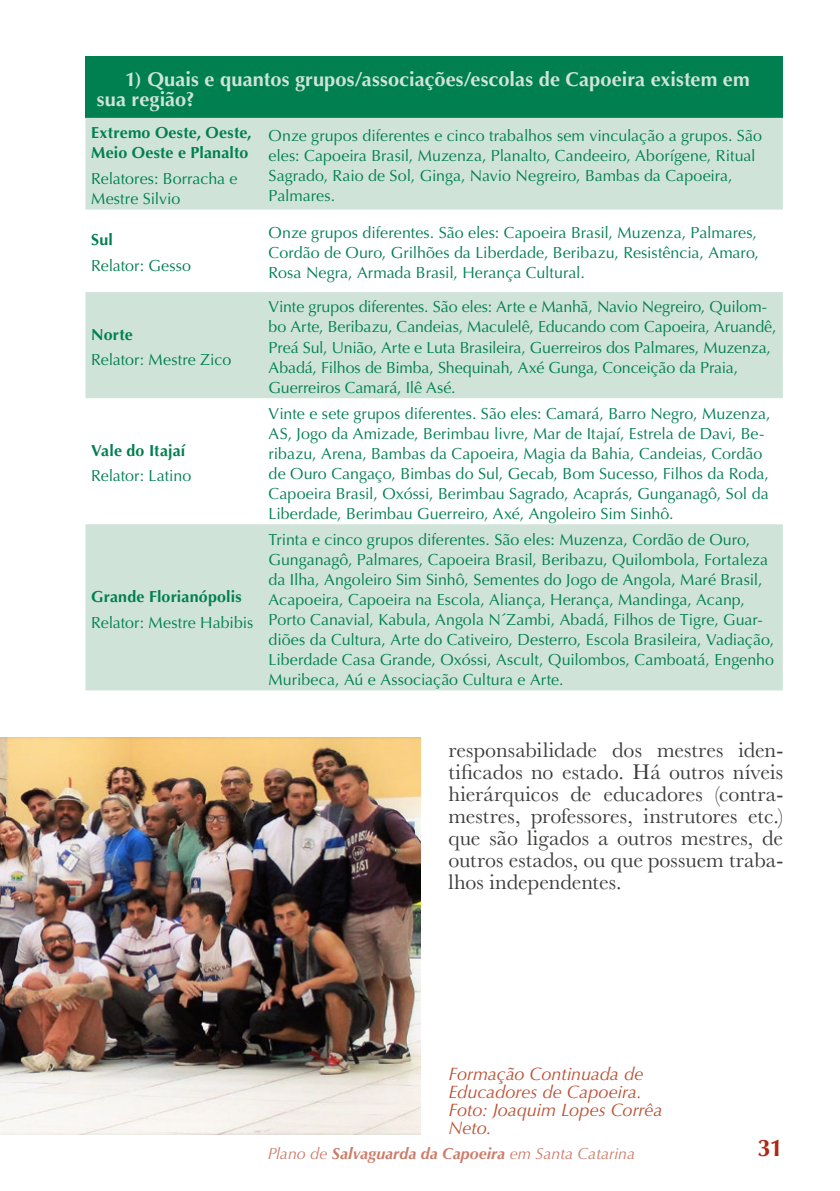
<style>
.page{position:relative;width:840px;height:1191px;background:#fff}
.page>*{position:absolute;margin:0;border:0;box-sizing:border-box;transform-origin:0 0}
.t1{font:700 24px "Optima";color:#ab2814}
.t2{font:22px/22px "Baskerville";color:#3c3c3b;text-align:justify}
.t3{font:700 20px/20px "Optima";letter-spacing:.005em;color:#cfe3d9}
.t4{font:italic 18px/18px "Optima";letter-spacing:-.005em;color:#bc5035}
.t5{font:16px/20px "Optima";color:#007f51}
.t6{font:700 16px/20px "Optima";letter-spacing:.01em;color:#007f51}
.t7{font:italic 16px "Optima";color:#bc5035}
.s1{font-weight:700}
</style>
<div class="page">
<div style="left:85px;top:57px;width:697px;height:61px;background:#007f51"></div>
<svg style="left:85px;top:118px;width:697px;height:572px;fill:#cfe3d9"></svg>
<img style="left:0;top:737px;width:420px;height:397px">
<p class="t3" style="left:97px;top:70px;width:654px;text-indent:28px">1) Quais e quantos grupos/associações/escolas de Capoeira existem em sua região?</p>
<p class="t6" style="left:91px;top:123px;width:162px">Extremo Oeste, Oeste,<br>Meio Oeste e Planalto</p>
<p class="t5" style="left:91px;top:169px;width:148px">Relatores: Borracha e<br>Mestre Silvio</p>
<p class="t5" style="left:268px;top:126px;width:494px">Onze grupos diferentes e cinco trabalhos sem vinculação a grupos. São eles: Capoeira Brasil, Muzenza, Planalto, Candeeiro, Aborígene, Ritual Sagrado, Raio de Sol, Ginga, Navio Negreiro, Bambas da Capoeira, Palmares.</p>
<p class="t6" style="left:91px;top:230px;width:23px">Sul</p>
<p class="t5" style="left:91px;top:256px;width:101px">Relator: Gesso</p>
<p class="t6" style="left:91px;top:324px;width:43px">Norte</p>
<p class="t5" style="left:91px;top:350px;width:142px">Relator: Mestre Zico</p>
<p class="t6" style="left:91px;top:440px;width:96px">Vale do Itajaí</p>
<p class="t5" style="left:91px;top:466px;width:102px">Relator: Latino</p>
<p class="t6" style="left:91px;top:586px;width:152px">Grande Florianópolis</p>
<p class="t5" style="left:91px;top:612px;width:163px">Relator: Mestre Habibis</p>
<p class="t5" style="left:268px;top:223px;width:491px">Onze grupos diferentes. São eles: Capoeira Brasil, Muzenza, Palmares,<br>Cordão de Ouro, Grilhões da Liberdade, Beribazu, Resistência, Amaro,<br>Rosa Negra, Armada Brasil, Herança Cultural.</p>
<p class="t5" style="left:268px;top:297px;width:509px">Vinte grupos diferentes. São eles: Arte e Manhã, Navio Negreiro, Quilom&shy;bo Arte, Beribazu, Candeias, Maculelê, Educando com Capoeira, Aruandê, Preá Sul, União, Arte e Luta Brasileira, Guerreiros dos Palmares, Muzenza, Abadá, Filhos de Bimba, Shequinah, Axé Gunga, Conceição da Praia, Guerreiros Camará, Ilê Asé.</p>
<p class="t5" style="left:268px;top:403px;width:503px">Vinte e sete grupos diferentes. São eles: Camará, Barro Negro, Muzenza, AS, Jogo da Amizade, Berimbau livre, Mar de Itajaí, Estrela de Davi, Be&shy;ribazu, Arena, Bambas da Capoeira, Magia da Bahia, Candeias, Cordão de Ouro Cangaço, Bimbas do Sul, Gecab, Bom Sucesso, Filhos da Roda, Capoeira Brasil, Oxóssi, Berimbau Sagrado, Acaprás, Gunganagô, Sol da Liberdade, Berimbau Guerreiro, Axé, Angoleiro Sim Sinhô.</p>
<p class="t5" style="left:268px;top:529px;width:506px">Trinta e cinco grupos diferentes. São eles: Muzenza, Cordão de Ouro, Gunganagô, Palmares, Capoeira Brasil, Beribazu, Quilombola, Fortaleza da Ilha, Angoleiro Sim Sinhô, Sementes do Jogo de Angola, Maré Brasil, Acapoeira, Capoeira na Escola, Aliança, Herança, Mandinga, Acanp, Porto Canavial, Kabula, Angola N´Zambi, Abadá, Filhos de Tigre, Guar&shy;diões da Cultura, Arte do Cativeiro, Desterro, Escola Brasileira, Vadiação, Liberdade Casa Grande, Oxóssi, Ascult, Quilombos, Camboatá, Engenho Muribeca, Aú e Associação Cultura e Arte.</p>
<p class="t2" style="left:448px;top:739px;width:336px">responsabilidade dos mestres iden&shy;tificados no estado. Há outros níveis hierárquicos de educadores (contra&shy;mestres, professores, instrutores etc.) que são ligados a outros mestres, de outros estados, ou que possuem traba&shy;lhos independentes.</p>
<p class="t4" style="left:448px;top:1065px;width:215px">Formação Continuada de<br>Educadores de Capoeira.<br>Foto: Joaquim Lopes Corrêa<br>Neto.</p>
<p class="t7" style="left:267px;top:1143px;width:369px">Plano de <span class="s1">Salvaguarda da Capoeira</span> em Santa Catarina</p>
<h1 class="t1" style="left:757px;top:1134px;width:27px">31</h1>
</div>
